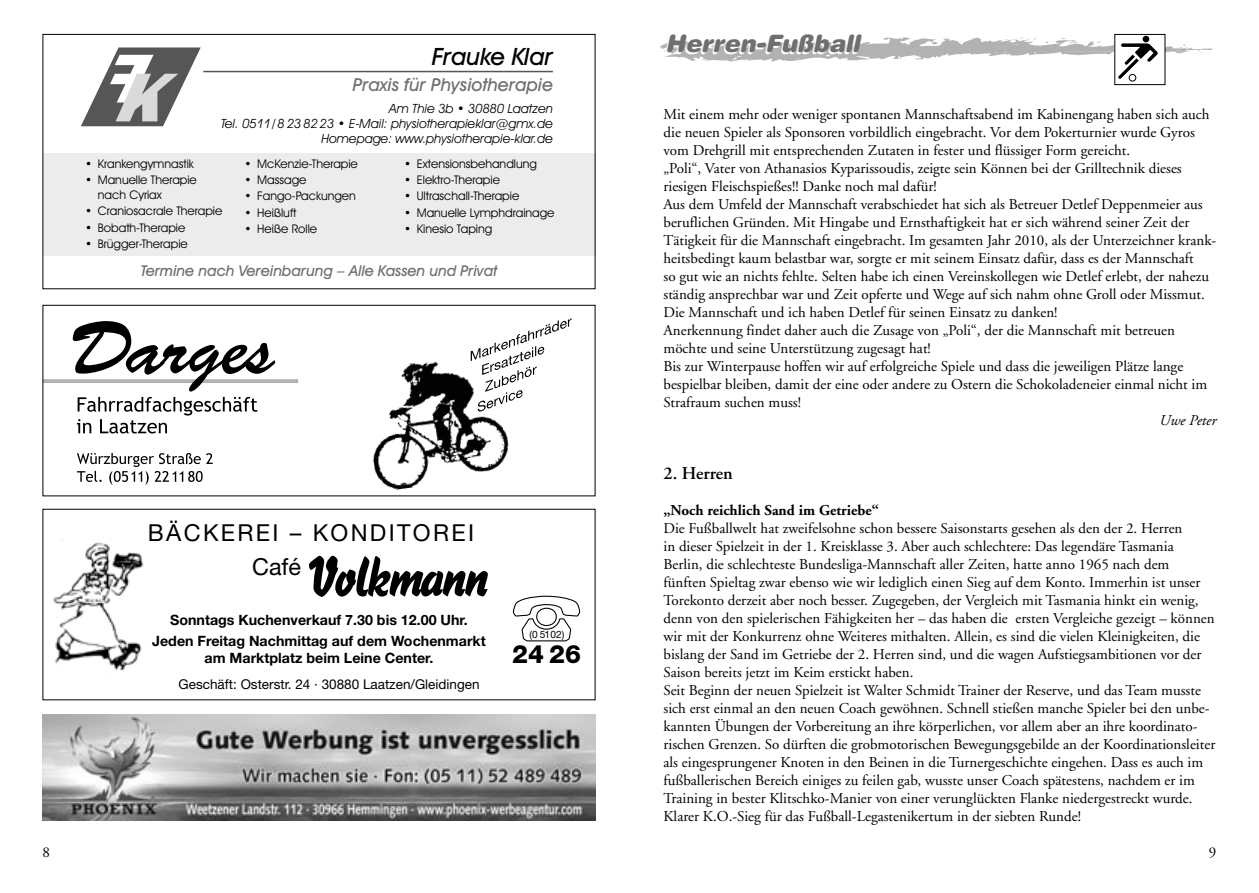
<style>
.page{position:relative;width:1259px;height:893px;background:#fff}
.page>*{position:absolute;margin:0;border:0;box-sizing:border-box;transform-origin:0 0}
.t1{font:800 25.2px "Helvetica Neue";color:#000}
.t2{font:italic 900 24px "Helvetica Rounded";color:#6f6f6f}
.t3{font:italic 500 24px "Avant Garde IT Cby BT";color:#000}
.t4{font:23.4px/33.2px "Helvetica Neue";letter-spacing:.1em;color:#000}
.t5{font:italic 500 18px "Avant Garde IT Cby BT";color:#6f6f6f}
.t6{font:600 18px "Adobe Garamond";color:#000}
.t7{font:15px/18px "Adobe Garamond";color:#000}
.t8{font:italic 500 15px "Avant Garde IT Cby BT";color:#6f6f6f}
.t9{font:700 15px "Adobe Garamond";color:#000}
.t10{font:italic 15px "Adobe Garamond";color:#000}
.t11{font:700 14.25px/21.6px "Helvetica Neue LT Std";color:#000;text-align:center}
.t12{font:13.5px "Helvetica Neue LT Std";color:#000}
.t13{font:italic 12.75px/15.3px "Avant Garde IT Cby BT";color:#000;text-align:right}
.t14{font:12px/15px "Avant Garde IT Cby BT";color:#000}
.t15{font:10.05px "Helvetica Neue";color:#000}
</style>
<div class="page">
<svg style="left:660px;top:35px;width:553px;height:45px"></svg>
<div style="left:1128px;top:74px;width:8px;height:7px;border:1px solid #000;border-radius:50%"></div>
<div style="left:1114px;top:34px;width:51px;height:51px;border:1px solid #000"></div>
<div style="left:43px;top:153px;width:552px;height:102px;background:#ececec"></div>
<div style="left:43px;top:34px;width:552px;height:255px;border:1px solid #000"></div>
<hr style="left:203px;top:71px;width:350px;height:1px;background:#575656">
<svg style="left:81px;top:47px;width:120px;height:79px"></svg>
<svg style="left:512px;top:595px;width:69px;height:47px"></svg>
<img style="left:53px;top:539px;width:91px;height:132px">
<svg style="left:309px;top:556px;width:179px;height:41px"></svg>
<img style="left:373px;top:351px;width:136px;height:139px">
<svg style="left:45px;top:379px;width:253px;height:4px"></svg>
<svg style="left:73px;top:321px;width:202px;height:112px"></svg>
<svg style="left:77px;top:453px;width:136px;height:32px"></svg>
<svg style="left:471px;top:318px;width:100px;height:94px"></svg>
<div style="left:43px;top:305px;width:552px;height:191px;border:1px solid #000"></div>
<img style="left:43px;top:715px;width:552px;height:106px">
<h2 class="t3" style="left:432px;top:42px;width:122px">Frauke Klar</h2>
<p class="t5" style="left:353px;top:74px;width:201px">Praxis für Physiotherapie</p>
<p class="t13" style="left:221px;top:100px;width:333px">Am Thie 3b • 30880 Laatzen<br>Tel. 0511/8 23 82 23 • E-Mail: physiotherapieklar@gmx.de<br>Homepage: www.physiotherapie-klar.de</p>
<p class="t14" style="left:85px;top:156px;width:110px">• Krankengymnastik</p>
<p class="t14" style="left:98px;top:172px;width:101px;text-indent:-13px">• Manuelle Therapie nach Cyriax</p>
<p class="t14" style="left:85px;top:204px;width:139px">• Craniosacrale Therapie</p>
<p class="t14" style="left:85px;top:220px;width:102px">• Bobath-Therapie</p>
<p class="t14" style="left:85px;top:236px;width:104px">• Brügger-Therapie</p>
<p class="t14" style="left:244px;top:156px;width:115px">• McKenzie-Therapie</p>
<p class="t14" style="left:244px;top:172px;width:63px">• Massage</p>
<p class="t14" style="left:244px;top:189px;width:113px">• Fango-Packungen</p>
<p class="t14" style="left:244px;top:205px;width:54px">• Heißluft</p>
<p class="t14" style="left:244px;top:221px;width:74px">• Heiße Rolle</p>
<p class="t14" style="left:404px;top:156px;width:134px">• Extensionsbehandlung</p>
<p class="t14" style="left:404px;top:172px;width:97px">• Elektro-Therapie</p>
<p class="t14" style="left:404px;top:189px;width:117px">• Ultraschall-Therapie</p>
<p class="t14" style="left:404px;top:205px;width:152px">• Manuelle Lymphdrainage</p>
<p class="t14" style="left:404px;top:221px;width:90px">• Kinesio Taping</p>
<p class="t8" style="left:140px;top:262px;width:359px">Termine nach Vereinbarung – Alle Kassen und Privat</p>
<p class="t7" style="left:43px;top:844px;width:9px">8</p>
<h3 class="t4" style="left:252px;top:516px;width:223px;text-indent:-104px">BÄCKEREI – KONDITOREI<br>Café</h3>
<p class="t11" style="left:152px;top:608px;width:335px">Sonntags Kuchenverkauf 7.30 bis 12.00 Uhr.<br>Jeden Freitag Nachmittag auf dem Wochenmarkt</p>
<p class="t11" style="left:205px;top:647px;width:230px">am Marktplatz beim Leine Center.</p>
<p class="t12" style="left:179px;top:676px;width:302px">Geschäft: Osterstr. 24 · 30880 Laatzen/Gleidingen</p>
<p class="t15" style="left:529px;top:628px;width:36px">(0 5102)</p>
<h1 class="t1" style="left:512px;top:639px;width:70px">24 26</h1>
<h2 class="t2" style="left:665px;top:28px;width:196px">Herren-Fußball</h2>
<p class="t7" style="left:663px;top:106px;width:554px">Mit einem mehr oder weniger spontanen Mannschaftsabend im Kabinengang haben sich auch die neuen Spieler als Sponsoren vorbildlich eingebracht. Vor dem Pokerturnier wurde Gyros vom Drehgrill mit entsprechenden Zutaten in fester und flüssiger Form gereicht.<br>„Poli“, Vater von Athanasios Kyparissoudis, zeigte sein Können bei der Grilltechnik dieses riesigen Fleischspießes!! Danke noch mal dafür!<br>Aus dem Umfeld der Mannschaft verabschiedet hat sich als Betreuer Detlef Deppenmeier aus beruflichen Gründen. Mit Hingabe und Ernsthaftigkeit hat er sich während seiner Zeit der Tätigkeit für die Mannschaft eingebracht. Im gesamten Jahr 2010, als der Unterzeichner krank&shy;heitsbedingt kaum belastbar war, sorgte er mit seinem Einsatz dafür, dass es der Mannschaft<br>so gut wie an nichts fehlte. Selten habe ich einen Vereinskollegen wie Detlef erlebt, der nahezu ständig ansprechbar war und Zeit opferte und Wege auf sich nahm ohne Groll oder Missmut.<br>Die Mannschaft und ich haben Detlef für seinen Einsatz zu danken!<br>Anerkennung findet daher auch die Zusage von „Poli“, der die Mannschaft mit betreuen möchte und seine Unterstützung zugesagt hat!<br>Bis zur Winterpause hoffen wir auf erfolgreiche Spiele und dass die jeweiligen Plätze lange bespielbar bleiben, damit der eine oder andere zu Ostern die Schokoladeneier einmal nicht im Strafraum suchen muss!</p>
<p class="t10" style="left:1159px;top:412px;width:59px">Uwe Peter</p>
<p class="t6" style="left:663px;top:463px;width:71px">2. Herren</p>
<p class="t9" style="left:663px;top:502px;width:217px">„Noch reichlich Sand im Getriebe“</p>
<p class="t7" style="left:663px;top:520px;width:553px">Die Fußballwelt hat zweifelsohne schon bessere Saisonstarts gesehen als den der 2. Herren<br>in dieser Spielzeit in der 1. Kreisklasse 3. Aber auch schlechtere: Das legendäre Tasmania Berlin, die schlechteste Bundesliga-Mannschaft aller Zeiten, hatte anno 1965 nach dem fünften Spieltag zwar ebenso wie wir lediglich einen Sieg auf dem Konto. Immerhin ist unser Torekonto derzeit aber noch besser. Zugegeben, der Vergleich mit Tasmania hinkt ein wenig, denn von den spielerischen Fähigkeiten her – das haben die ersten Vergleiche gezeigt – können wir mit der Konkurrenz ohne Weiteres mithalten. Allein, es sind die vielen Kleinigkeiten, die bislang der Sand im Getriebe der 2. Herren sind, und die wagen Aufstiegsambitionen vor der Saison bereits jetzt im Keim erstickt haben.<br>Seit Beginn der neuen Spielzeit ist Walter Schmidt Trainer der Reserve, und das Team musste sich erst einmal an den neuen Coach gewöhnen. Schnell stießen manche Spieler bei den unbe&shy;kannten Übungen der Vorbereitung an ihre körperlichen, vor allem aber an ihre koordinato&shy;rischen Grenzen. So dürften die grobmotorischen Bewegungsgebilde an der Koordinationsleiter als eingesprungener Knoten in den Beinen in die Turnergeschichte eingehen. Dass es auch im fußballerischen Bereich einiges zu feilen gab, wusste unser Coach spätestens, nachdem er im Training in bester Klitschko-Manier von einer verunglückten Flanke niedergestreckt wurde.<br>Klarer K.O.-Sieg für das Fußball-Legastenikertum in der siebten Runde!</p>
<p class="t7" style="left:1209px;top:844px;width:9px">9</p>
</div>
